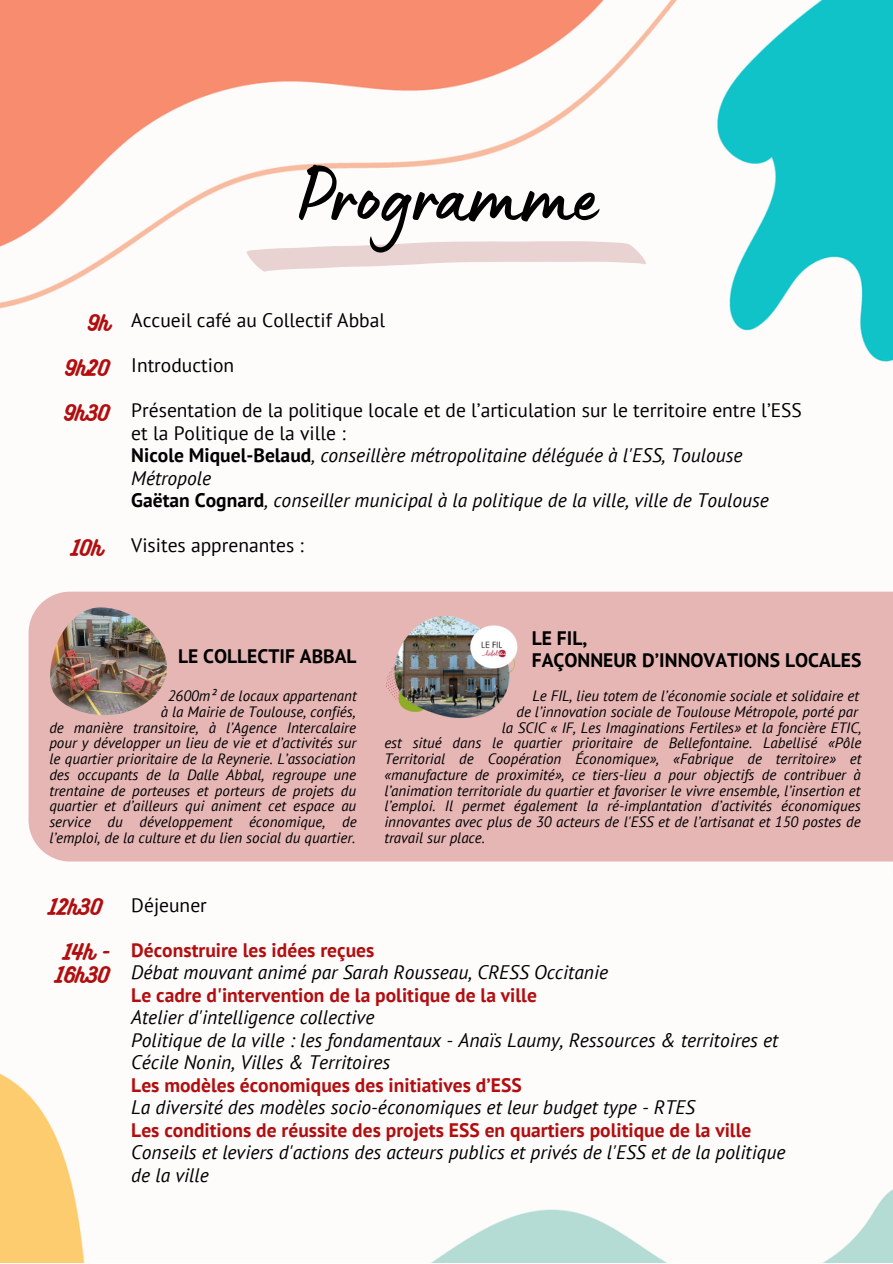
<style>
.page{position:relative;width:893px;height:1264px;background:#fff}
.page>*{position:absolute;margin:0;border:0;box-sizing:border-box;transform-origin:0 0}
.t1{font:82.8px "Lumios Marker";color:#000}
.t2{font:italic 19.5px/22.5px "PT Sans";color:#000}
.t3{font:700 19.5px "PT Sans";color:#b20e10}
.t4{font:19.5px "PT Sans";color:#000}
.t5{font:700 19.5px/21.3px "PT Sans";color:#000}
.t6{font:19.5px/22.5px "Bukhari Script";color:#b20e10;text-align:center}
.t7{font:italic 15px/15.8px "PT Sans";color:#000;text-align:right}
.s1{font-style:normal}
.s2{font-weight:700;font-style:normal}
</style>
<div class="page">
<img style="left:0;top:0;width:892px;height:1262px">
<svg style="left:247px;top:241px;width:399px;height:30px"></svg>
<div style="left:28px;top:591px;width:864px;height:270px;background:#e6b6b5"></div>
<img style="left:384px;top:607px;width:134px;height:119px">
<img style="left:49px;top:607px;width:119px;height:108px">
<h1 class="t1" style="left:297px;top:169px;width:300px">Programme</h1>
<h2 class="t6" style="left:87px;top:310px;width:24px">9h</h2>
<h2 class="t6" style="left:64px;top:355px;width:46px">9h20</h2>
<h2 class="t6" style="left:63px;top:400px;width:47px">9h30</h2>
<h2 class="t6" style="left:71px;top:535px;width:32px">10h</h2>
<h2 class="t4" style="left:131px;top:307px;width:255px">Accueil café au Collectif Abbal</h2>
<h2 class="t4" style="left:131px;top:352px;width:104px">Introduction</h2>
<p class="t2" style="left:131px;top:398px;width:672px"><span class="s1">Présentation de la politique locale et de l’articulation sur le territoire entre l’ESS et la Politique de la ville :<br></span><span class="s2">Nicole Miquel-Belaud</span>, conseillère métropolitaine déléguée à l'ESS, Toulouse Métropole<br><span class="s2">Gaëtan Cognard</span>, conseiller municipal à la politique de la ville, ville de Toulouse</p>
<h2 class="t4" style="left:131px;top:532px;width:174px">Visites apprenantes :</h2>
<h2 class="t5" style="left:178px;top:645px;width:180px">LE COLLECTIF ABBAL</h2>
<h2 class="t5" style="left:531px;top:627px;width:331px">LE FIL,<br>FAÇONNEUR D’INNOVATIONS LOCALES</h2>
<p class="t7" style="left:49px;top:687px;width:309px">2600m² de locaux appartenant<br>à la Mairie de Toulouse, confiés,<br>de manière transitoire, à l’Agence Intercalaire pour y développer un lieu de vie et d’activités sur le quartier prioritaire de la Reynerie. L’association des occupants de la Dalle Abbal, regroupe une trentaine de porteuses et porteurs de projets du quartier et d’ailleurs qui animent cet espace au service du développement économique, de l’emploi, de la culture et du lien social du quartier.</p>
<p class="t7" style="left:532px;top:687px;width:328px">Le FIL, lieu totem de l’économie sociale et solidaire et</p>
<p class="t7" style="left:516px;top:703px;width:343px">de l’innovation sociale de Toulouse Métropole, porté par</p>
<p class="t7" style="left:502px;top:719px;width:361px">la SCIC « IF, Les Imaginations Fertiles» et la foncière ETIC,</p>
<p class="t7" style="left:384px;top:735px;width:478px">est situé dans le quartier prioritaire de Bellefontaine. Labellisé «Pôle</p>
<p class="t7" style="left:384px;top:750px;width:478px">Territorial de Coopération Économique», «Fabrique de territoire» et</p>
<p class="t7" style="left:384px;top:766px;width:478px">«manufacture de proximité», ce tiers-lieu a pour objectifs de contribuer à</p>
<p class="t7" style="left:384px;top:782px;width:477px">l’animation territoriale du quartier et favoriser le vivre ensemble, l’insertion et</p>
<p class="t7" style="left:384px;top:797px;width:478px">l’emploi. Il permet également la ré-implantation d’activités économiques</p>
<p class="t7" style="left:384px;top:813px;width:478px">innovantes avec plus de 30 acteurs de l'ESS et de l’artisanat et 150 postes de</p>
<p class="t7" style="left:384px;top:829px;width:102px">travail sur place.</p>
<h2 class="t6" style="left:48px;top:895px;width:55px">12h30</h2>
<h2 class="t6" style="left:55px;top:940px;width:56px">14h -<br>16h30</h2>
<h2 class="t4" style="left:131px;top:892px;width:77px">Déjeuner</h2>
<h2 class="t3" style="left:131px;top:937px;width:244px">Déconstruire les idées reçues</h2>
<h2 class="t2" style="left:131px;top:960px;width:478px">Débat mouvant animé par Sarah Rousseau, CRESS Occitanie</h2>
<h2 class="t3" style="left:131px;top:982px;width:407px">Le cadre d'intervention de la politique de la ville</h2>
<h2 class="t2" style="left:131px;top:1005px;width:648px">Atelier d'intelligence collective<br>Politique de la ville : les fondamentaux - Anaïs Laumy, Ressources &amp; territoires et<br>Cécile Nonin, Villes &amp; Territoires</h2>
<h2 class="t3" style="left:131px;top:1071px;width:392px">Les modèles économiques des initiatives d’ESS</h2>
<h2 class="t2" style="left:131px;top:1095px;width:565px">La diversité des modèles socio-économiques et leur budget type - RTES</h2>
<h2 class="t3" style="left:131px;top:1116px;width:621px">Les conditions de réussite des projets ESS en quartiers politique de la ville</h2>
<h2 class="t2" style="left:131px;top:1140px;width:655px">Conseils et leviers d'actions des acteurs publics et privés de l'ESS et de la politique de la ville</h2>
</div>
